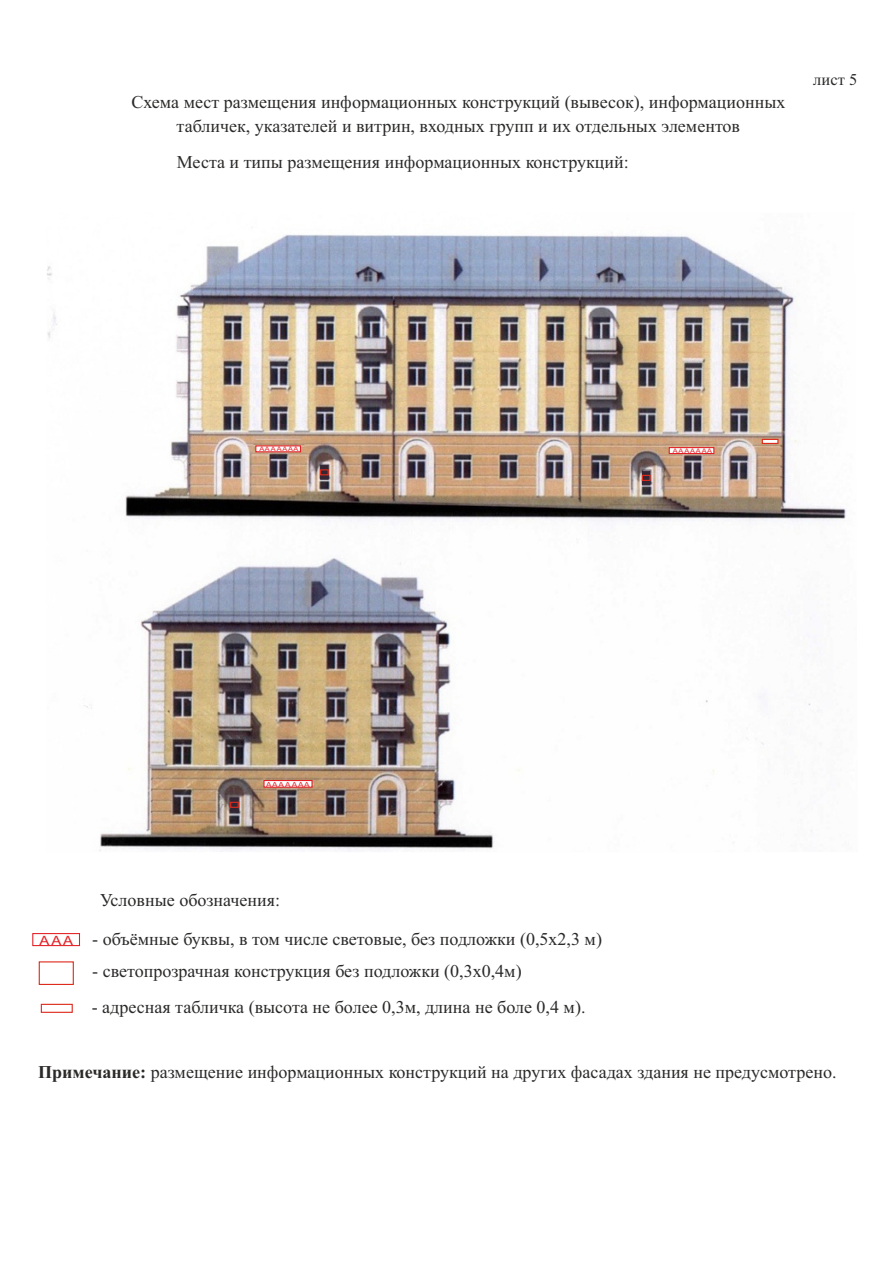
<style>
.page{position:relative;width:893px;height:1262px;background:#fff}
.page>*{position:absolute;margin:0;border:0;box-sizing:border-box;transform-origin:0 0}
.t1{font:18px/23.9px "Times New Roman";color:#2b2a29;text-align:center}
.t2{font:16.5px "Times New Roman";color:#2b2a29}
.t3{font:7.05px "Arial";letter-spacing:.115em;color:#e31e24;scale:1.16 1}
.t4{font:6.3px "Arial";letter-spacing:.115em;color:#e31e24;scale:1.16 1}
.s1{font-family:"Arial";font-size:12.75px;color:#e31e24}
.s2{font-weight:700}
</style>
<div class="page">
<img style="left:47px;top:232px;width:799px;height:620px">
<img style="left:256px;top:771px;width:58px;height:14px">
<img style="left:253px;top:440px;width:52px;height:11px">
<img style="left:665px;top:440px;width:52px;height:13px">
<svg style="left:32px;top:933px;width:48px;height:13px"></svg>
<svg style="left:40px;top:1003px;width:33px;height:10px"></svg>
<svg style="left:38px;top:961px;width:36px;height:24px"></svg>
<svg style="left:263px;top:779px;width:50px;height:9px"></svg>
<svg style="left:230px;top:797px;width:9px;height:15px"></svg>
<svg style="left:320px;top:465px;width:9px;height:15px"></svg>
<svg style="left:641px;top:470px;width:9px;height:16px"></svg>
<div style="left:230px;top:801px;width:9px;height:7px;border:1px solid #dd2b1c"></div>
<div style="left:320px;top:469px;width:9px;height:6px;border:1px solid #dd2b1c"></div>
<div style="left:642px;top:475px;width:8px;height:6px;border:1px solid #dd2b1c"></div>
<svg style="left:761px;top:438px;width:18px;height:6px"></svg>
<svg style="left:668px;top:446px;width:47px;height:8px"></svg>
<svg style="left:255px;top:445px;width:46px;height:8px"></svg>
<p class="t1" style="left:131px;top:92px;width:655px">Схема мест размещения информационных конструкций (вывесок), информационных табличек, указателей и витрин, входных групп и их отдельных элементов</p>
<p class="t1" style="left:177px;top:152px;width:453px">Места и типы размещения информационных конструкций:</p>
<p class="t2" style="left:813px;top:74px;width:45px">лист 5</p>
<p class="t4" style="left:259px;top:447px;width:35px">ААААААА</p>
<p class="t4" style="left:673px;top:448px;width:35px">ААААААА</p>
<p class="t3" style="left:266px;top:781px;width:39px">ААААААА</p>
<p class="t1" style="left:100px;top:889px;width:182px">Условные обозначения:</p>
<p class="t1" style="left:40px;top:929px;width:564px"><span class="s1">ААА</span> - объёмные буквы, в том числе световые, без подложки (0,5х2,3 м)</p>
<p class="t1" style="left:92px;top:960px;width:431px">- светопрозрачная конструкция без подложки (0,3х0,4м)</p>
<p class="t1" style="left:92px;top:996px;width:495px">- адресная табличка (высота не более 0,3м, длина не боле 0,4 м).</p>
<p class="t1" style="left:38px;top:1061px;width:799px"><span class="s2">Примечание:</span> размещение информационных конструкций на других фасадах здания не предусмотрено.</p>
</div>
